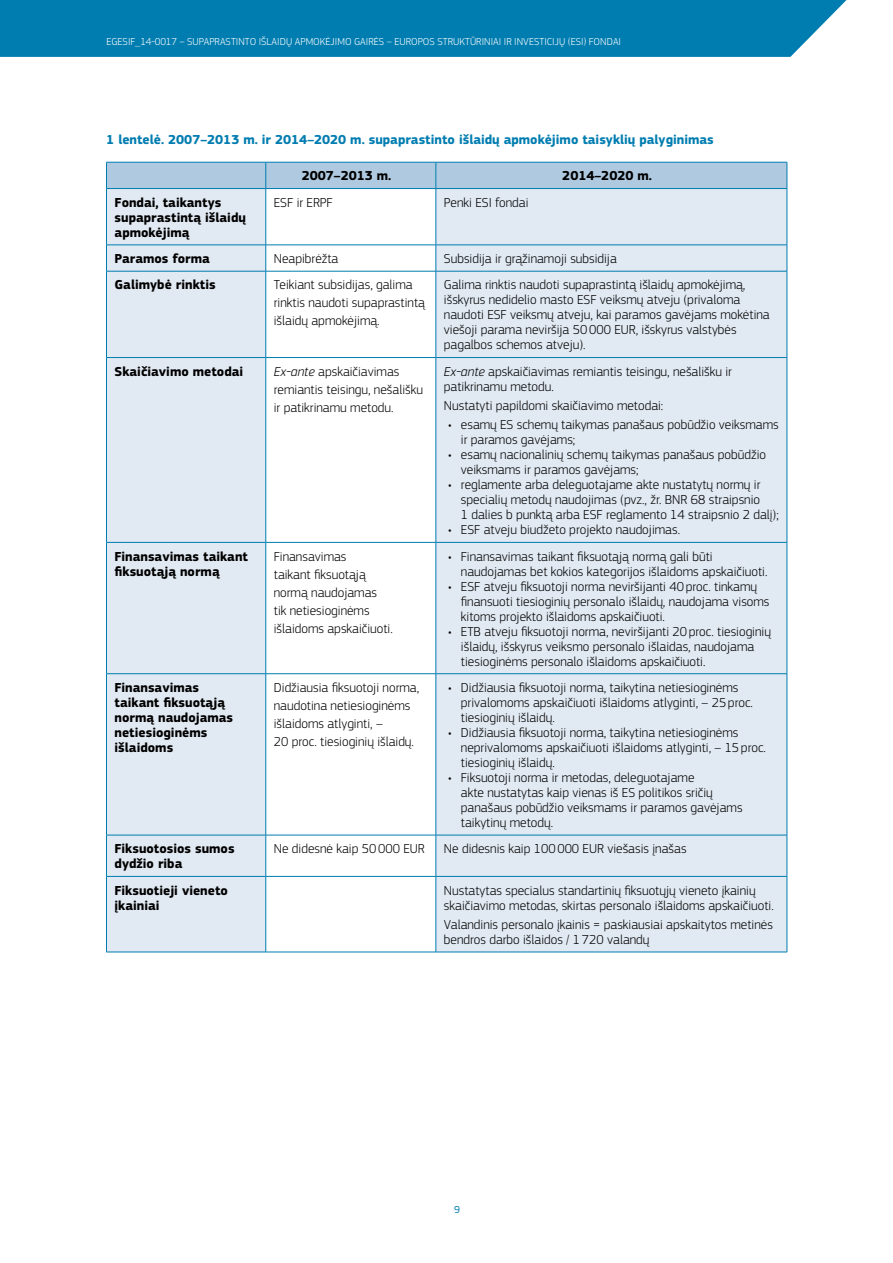
<style>
.page{position:relative;width:893px;height:1263px;background:#fff}
.page>*{position:absolute;margin:0;border:0;box-sizing:border-box;transform-origin:0 0}
.t1{font:300 13.5px/15px "EC Square Sans Pro";color:#000}
.t2{font:700 13.5px/15px "EC Square Sans Pro";color:#000}
.t3{font:700 13.5px "EC Square Sans Pro";color:#007db0}
.t4{font:300 10.5px "EC Square Sans Pro";letter-spacing:.005em;color:#fff}
.t5{font:10.5px "EC Square Sans Pro";color:#007db0}
.s1{font-style:italic}
</style>
<div class="page">
<div style="left:0;top:0;width:846px;height:57px;background:#007db0"></div>
<svg style="left:107px;top:189px;width:680px;height:763px;fill:#e1e9f2"></svg>
<div style="left:106px;top:162px;width:682px;height:27px;background:#afcae0"></div>
<hr style="left:436px;top:162px;width:351px;height:1px;background:#007db0">
<hr style="left:106px;top:189px;width:1px;height:56px;background:#007db0">
<hr style="left:106px;top:188px;width:160px;height:1px;background:#007db0">
<hr style="left:265px;top:189px;width:1px;height:56px;background:#007db0">
<hr style="left:266px;top:188px;width:170px;height:1px;background:#007db0">
<hr style="left:436px;top:189px;width:1px;height:56px;background:#007db0">
<hr style="left:787px;top:189px;width:1px;height:56px;background:#007db0">
<hr style="left:436px;top:188px;width:351px;height:1px;background:#007db0">
<svg style="left:106px;top:246px;width:1px;height:25px"></svg>
<hr style="left:106px;top:245px;width:160px;height:1px;background:#007db0">
<svg style="left:265px;top:245px;width:1px;height:26px"></svg>
<hr style="left:266px;top:245px;width:170px;height:1px;background:#007db0">
<svg style="left:436px;top:246px;width:1px;height:25px"></svg>
<svg style="left:787px;top:245px;width:1px;height:26px"></svg>
<hr style="left:436px;top:245px;width:351px;height:1px;background:#007db0">
<hr style="left:106px;top:271px;width:1px;height:86px;background:#007db0">
<hr style="left:106px;top:271px;width:160px;height:1px;background:#007db0">
<hr style="left:265px;top:271px;width:1px;height:86px;background:#007db0">
<hr style="left:266px;top:271px;width:170px;height:1px;background:#007db0">
<hr style="left:436px;top:271px;width:1px;height:86px;background:#007db0">
<hr style="left:787px;top:271px;width:1px;height:86px;background:#007db0">
<hr style="left:436px;top:271px;width:351px;height:1px;background:#007db0">
<hr style="left:106px;top:358px;width:1px;height:184px;background:#007db0">
<hr style="left:106px;top:357px;width:160px;height:1px;background:#007db0">
<hr style="left:265px;top:358px;width:1px;height:184px;background:#007db0">
<hr style="left:266px;top:357px;width:170px;height:1px;background:#007db0">
<hr style="left:436px;top:358px;width:1px;height:184px;background:#007db0">
<hr style="left:787px;top:358px;width:1px;height:184px;background:#007db0">
<hr style="left:436px;top:357px;width:351px;height:1px;background:#007db0">
<hr style="left:106px;top:543px;width:1px;height:130px;background:#007db0">
<hr style="left:106px;top:542px;width:160px;height:1px;background:#007db0">
<hr style="left:265px;top:543px;width:1px;height:130px;background:#007db0">
<hr style="left:266px;top:542px;width:170px;height:1px;background:#007db0">
<hr style="left:436px;top:543px;width:1px;height:130px;background:#007db0">
<hr style="left:787px;top:543px;width:1px;height:130px;background:#007db0">
<hr style="left:436px;top:542px;width:351px;height:1px;background:#007db0">
<hr style="left:106px;top:674px;width:1px;height:161px;background:#007db0">
<hr style="left:106px;top:673px;width:160px;height:1px;background:#007db0">
<hr style="left:265px;top:674px;width:1px;height:161px;background:#007db0">
<hr style="left:266px;top:673px;width:170px;height:1px;background:#007db0">
<hr style="left:436px;top:674px;width:1px;height:161px;background:#007db0">
<hr style="left:787px;top:674px;width:1px;height:161px;background:#007db0">
<hr style="left:436px;top:673px;width:351px;height:1px;background:#007db0">
<hr style="left:106px;top:835px;width:1px;height:41px;background:#007db0">
<hr style="left:106px;top:835px;width:160px;height:1px;background:#007db0">
<hr style="left:265px;top:835px;width:1px;height:41px;background:#007db0">
<hr style="left:266px;top:835px;width:170px;height:1px;background:#007db0">
<hr style="left:436px;top:835px;width:1px;height:41px;background:#007db0">
<hr style="left:787px;top:835px;width:1px;height:41px;background:#007db0">
<hr style="left:436px;top:835px;width:351px;height:1px;background:#007db0">
<hr style="left:106px;top:876px;width:1px;height:76px;background:#007db0">
<hr style="left:106px;top:876px;width:160px;height:1px;background:#007db0">
<hr style="left:106px;top:952px;width:160px;height:1px;background:#007db0">
<hr style="left:265px;top:876px;width:1px;height:76px;background:#007db0">
<hr style="left:266px;top:876px;width:170px;height:1px;background:#007db0">
<hr style="left:266px;top:952px;width:170px;height:1px;background:#007db0">
<hr style="left:436px;top:876px;width:1px;height:76px;background:#007db0">
<hr style="left:787px;top:876px;width:1px;height:76px;background:#007db0">
<hr style="left:436px;top:876px;width:351px;height:1px;background:#007db0">
<hr style="left:436px;top:952px;width:351px;height:1px;background:#007db0">
<p class="t4" style="left:106px;top:35px;width:514px">EGESIF_14-0017 – Supaprasti nto išlai dų apmokėji mo gai rės – Europos struktūri niai i r i nvesti cijų (ESI) fondai</p>
<p class="t3" style="left:106px;top:131px;width:609px">1 lentelė. 2007–2013 m. ir 2014–2020 m. supaprastinto išlaidų apmokėjimo taisyklių palyginimas</p>
<p class="t2" style="left:302px;top:169px;width:91px">2007–2013 m.</p>
<p class="t2" style="left:562px;top:169px;width:91px">2014–2020 m.</p>
<p class="t2" style="left:115px;top:195px;width:133px">Fondai, taikantys supaprastintą išlaidų apmokėjimą</p>
<p class="t1" style="left:274px;top:195px;width:60px">ESF ir ERPF</p>
<p class="t1" style="left:444px;top:195px;width:86px">Penki ESI fondai</p>
<p class="t2" style="left:115px;top:252px;width:97px">Paramos forma</p>
<p class="t1" style="left:274px;top:251px;width:66px">Neapibrėžta</p>
<p class="t1" style="left:444px;top:251px;width:174px">Subsidija ir grąžinamoji subsidija</p>
<p class="t2" style="left:115px;top:278px;width:103px">Galimybė rinktis</p>
<p class="t1" style="left:274px;top:276px;width:153px;line-height:18px">Teikiant subsidijas, galima rinktis naudoti supaprastintą išlaidų apmokėjimą.</p>
<p class="t1" style="left:444px;top:277px;width:327px">Galima rinktis naudoti supaprastintą išlaidų apmokėjimą, išskyrus nedidelio masto ESF veiksmų atveju (privaloma naudoti ESF veiksmų atveju, kai paramos gavėjams mokėtina viešoji parama neviršija 50000 EUR, išskyrus valstybės pagalbos schemos atveju).</p>
<p class="t2" style="left:115px;top:364px;width:130px">Skaičiavimo metodai</p>
<p class="t1" style="left:274px;top:362px;width:151px;line-height:18px"><span class="s1">Ex-ante</span> apskaičiavimas remiantis teisingu, nešališku ir patikrinamu metodu.</p>
<p class="t1" style="left:444px;top:364px;width:290px"><span class="s1">Ex-ante</span> apskaičiavimas remiantis teisingu, nešališku ir patikrinamu metodu.</p>
<p class="t1" style="left:444px;top:398px;width:221px">Nustatyti papildomi skaičiavimo metodai:</p>
<p class="t1" style="left:461px;top:417px;width:319px;text-indent:-13px">• esamų ES schemų taikymas panašaus pobūdžio veiksmams ir paramos gavėjams;</p>
<p class="t1" style="left:461px;top:447px;width:307px;text-indent:-13px">• esamų nacionalinių schemų taikymas panašaus pobūdžio veiksmams ir paramos gavėjams;</p>
<p class="t1" style="left:461px;top:477px;width:319px;text-indent:-13px">• reglamente arba deleguotajame akte nustatytų normų ir specialių metodų naudojimas (pvz., žr. BNR 68 straipsnio<br>1 dalies b punktą arba ESF reglamento 14 straipsnio 2 dalį);</p>
<p class="t1" style="left:448px;top:522px;width:233px">• ESF atveju biudžeto projekto naudojimas.</p>
<p class="t2" style="left:115px;top:549px;width:135px">Finansavimas taikant fiksuotąją normą</p>
<p class="t1" style="left:274px;top:547px;width:121px;line-height:18px">Finansavimas<br>taikant fiksuotąją normą naudojamas tik netiesioginėms išlaidoms apskaičiuoti.</p>
<p class="t1" style="left:461px;top:548px;width:308px;text-indent:-13px">• Finansavimas taikant fiksuotąją normą gali būti naudojamas bet kokios kategorijos išlaidoms apskaičiuoti.</p>
<p class="t1" style="left:461px;top:578px;width:310px;text-indent:-13px">• ESF atveju fiksuotoji norma neviršijanti 40proc. tinkamų finansuoti tiesioginių personalo išlaidų, naudojama visoms kitoms projekto išlaidoms apskaičiuoti.</p>
<p class="t1" style="left:461px;top:623px;width:312px;text-indent:-13px">• ETB atveju fiksuotoji norma, neviršijanti 20proc. tiesioginių išlaidų, išskyrus veiksmo personalo išlaidas, naudojama tiesioginėms personalo išlaidoms apskaičiuoti.</p>
<p class="t2" style="left:115px;top:680px;width:120px">Finansavimas taikant fiksuotąją normą naudojamas netiesioginėms išlaidoms</p>
<p class="t1" style="left:274px;top:678px;width:147px;line-height:18px">Didžiausia fiksuotoji norma, naudotina netiesioginėms išlaidoms atlyginti, –<br>20 proc. tiesioginių išlaidų.</p>
<p class="t1" style="left:461px;top:680px;width:294px;text-indent:-13px">• Didžiausia fiksuotoji norma, taikytina netiesioginėms privalomoms apskaičiuoti išlaidoms atlyginti, – 25proc. tiesioginių išlaidų.</p>
<p class="t1" style="left:461px;top:725px;width:307px;text-indent:-13px">• Didžiausia fiksuotoji norma, taikytina netiesioginėms neprivalomoms apskaičiuoti išlaidoms atlyginti, – 15proc. tiesioginių išlaidų.</p>
<p class="t1" style="left:461px;top:770px;width:283px;text-indent:-13px">• Fiksuotoji norma ir metodas, deleguotajame<br>akte nustatytas kaip vienas iš ES politikos sričių panašaus pobūdžio veiksmams ir paramos gavėjams taikytinų metodų.</p>
<p class="t2" style="left:115px;top:842px;width:122px">Fiksuotosios sumos dydžio riba</p>
<p class="t1" style="left:274px;top:841px;width:144px">Ne didesnė kaip 50000 EUR</p>
<p class="t1" style="left:444px;top:841px;width:244px">Ne didesnis kaip 100000 EUR viešasis įnašas</p>
<p class="t2" style="left:115px;top:883px;width:115px">Fiksuotieji vieneto įkainiai</p>
<p class="t1" style="left:444px;top:882px;width:331px">Nustatytas specialus standartinių fiksuotųjų vieneto įkainių skaičiavimo metodas, skirtas personalo išlaidoms apskaičiuoti.</p>
<p class="t1" style="left:444px;top:917px;width:330px">Valandinis personalo įkainis = paskiausiai apskaitytos metinės bendros darbo išlaidos / 1720 valandų</p>
<p class="t5" style="left:454px;top:1203px;width:7px">9</p>
</div>
